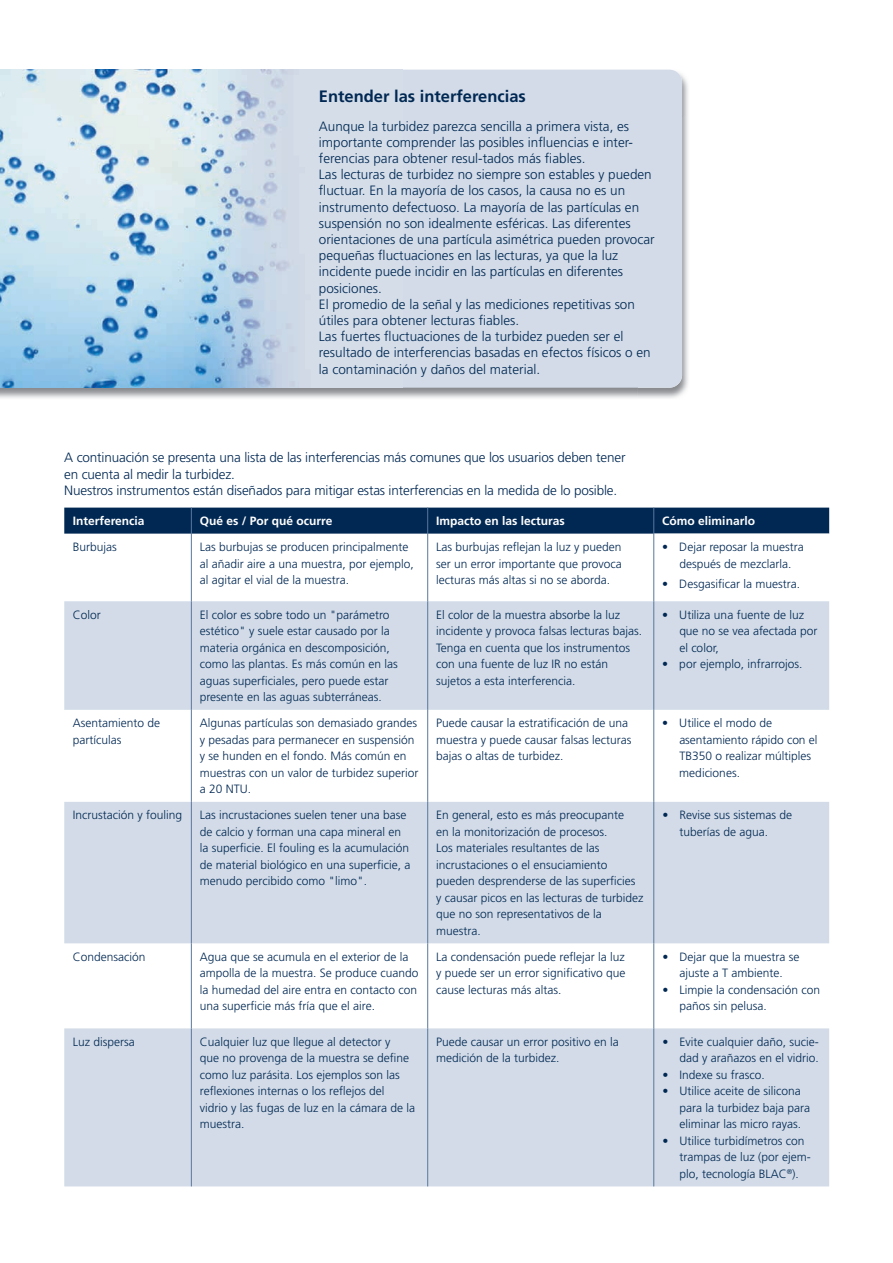
<style>
.page{position:relative;width:893px;height:1263px;background:#fff}
.page>*{position:absolute;margin:0;border:0;box-sizing:border-box;transform-origin:0 0}
.t1{font:700 16.5px "Frutiger LT";color:#002853}
.t2{font:300 13.5px/16.2px "Frutiger LT";color:#002853}
.t3{font:300 12px/16.5px "Frutiger LT";color:#002853}
.t4{font:700 12px "Frutiger LT";color:#fff}
</style>
<div class="page">
<img style="left:0;top:69px;width:688px;height:47px">
<img style="left:637px;top:116px;width:51px;height:282px">
<div style="left:402px;top:70px;width:280px;height:318px;background:#d2dbe7"></div>
<img style="left:0;top:70px;width:402px;height:318px">
<svg style="left:64px;top:601px;width:765px;height:585px;fill:#d2dbe7"></svg>
<hr style="left:191px;top:534px;width:1px;height:67px;background:#59789d">
<hr style="left:427px;top:534px;width:1px;height:67px;background:#59789d">
<hr style="left:191px;top:601px;width:1px;height:109px;background:#59789d">
<hr style="left:427px;top:601px;width:1px;height:109px;background:#59789d">
<hr style="left:191px;top:710px;width:1px;height:92px;background:#59789d">
<hr style="left:427px;top:710px;width:1px;height:92px;background:#59789d">
<hr style="left:191px;top:802px;width:1px;height:141px;background:#59789d">
<hr style="left:427px;top:802px;width:1px;height:141px;background:#59789d">
<hr style="left:191px;top:943px;width:1px;height:85px;background:#59789d">
<hr style="left:427px;top:943px;width:1px;height:85px;background:#59789d">
<hr style="left:191px;top:1028px;width:1px;height:158px;background:#59789d">
<hr style="left:427px;top:1028px;width:1px;height:158px;background:#59789d">
<div style="left:64px;top:508px;width:765px;height:26px;background:#002853"></div>
<hr style="left:653px;top:534px;width:1px;height:67px;background:#59789d">
<hr style="left:653px;top:601px;width:1px;height:109px;background:#59789d">
<hr style="left:653px;top:710px;width:1px;height:92px;background:#59789d">
<hr style="left:653px;top:802px;width:1px;height:141px;background:#59789d">
<hr style="left:653px;top:943px;width:1px;height:85px;background:#59789d">
<hr style="left:653px;top:1028px;width:1px;height:158px;background:#59789d">
<h1 class="t1" style="left:319px;top:86px;width:208px">Entender las interferencias</h1>
<p class="t2" style="left:319px;top:118px;width:337px">Aunque la turbidez parezca sencilla a primera vista, es importante comprender las posibles influencias e inter&shy;ferencias para obtener resul-tados más fiables.<br>Las lecturas de turbidez no siempre son estables y pueden fluctuar. En la mayoría de los casos, la causa no es un instrumento defectuoso. La mayoría de las partículas en suspensión no son idealmente esféricas. Las diferentes orientaciones de una partícula asimétrica pueden provocar pequeñas fluctuaciones en las lecturas, ya que la luz incidente puede incidir en las partículas en diferentes posiciones.<br>El promedio de la señal y las mediciones repetitivas son útiles para obtener lecturas fiables.<br>Las fuertes fluctuaciones de la turbidez pueden ser el resultado de interferencias basadas en efectos físicos o en la contaminación y daños del material.</p>
<p class="t2" style="left:64px;top:450px;width:563px">A continuación se presenta una lista de las interferencias más comunes que los usuarios deben tener en cuenta al medir la turbidez.<br>Nuestros instrumentos están diseñados para mitigar estas interferencias en la medida de lo posible.</p>
<p class="t4" style="left:73px;top:514px;width:73px">Interferencia</p>
<p class="t4" style="left:200px;top:514px;width:134px">Qué es / Por qué ocurre</p>
<p class="t4" style="left:436px;top:514px;width:130px">Impacto en las lecturas</p>
<p class="t4" style="left:662px;top:514px;width:94px">Cómo eliminarlo</p>
<p class="t3" style="left:73px;top:539px;width:46px">Burbujas</p>
<p class="t3" style="left:200px;top:539px;width:215px">Las burbujas se producen principalmente al añadir aire a una muestra, por ejemplo, al agitar el vial de la muestra.</p>
<p class="t3" style="left:436px;top:539px;width:187px;text-align:justify">Las burbujas reflejan la luz y pueden ser un error importante que provoca lecturas más altas si no se aborda.</p>
<p class="t3" style="left:662px;top:539px;width:143px;text-align:center">• Dejar reposar la muestra después de mezclarla.</p>
<p class="t3" style="left:662px;top:576px;width:139px">• Desgasificar la muestra.</p>
<p class="t3" style="left:73px;top:607px;width:30px">Color</p>
<p class="t3" style="left:200px;top:607px;width:200px">El color es sobre todo un "parámetro estético" y suele estar causado por la materia orgánica en descomposición, como las plantas. Es más común en las aguas superficiales, pero puede estar presente en las aguas subterráneas.</p>
<p class="t3" style="left:436px;top:607px;width:207px">El color de la muestra absorbe la luz incidente y provoca falsas lecturas bajas.<br>Tenga en cuenta que los instrumentos con una fuente de luz IR no están sujetos a esta interferencia.</p>
<p class="t3" style="left:679px;top:607px;width:140px;text-indent:-17px">• Utiliza una fuente de luz que no se vea afectada por el color,</p>
<p class="t3" style="left:662px;top:656px;width:142px">• por ejemplo, infrarrojos.</p>
<p class="t3" style="left:73px;top:715px;width:89px">Asentamiento de partículas</p>
<p class="t3" style="left:200px;top:715px;width:220px">Algunas partículas son demasiado grandes y pesadas para permanecer en suspensión y se hunden en el fondo. Más común en muestras con un valor de turbidez superior a 20 NTU.</p>
<p class="t3" style="left:436px;top:715px;width:197px">Puede causar la estratificación de una muestra y puede causar falsas lecturas bajas o altas de turbidez.</p>
<p class="t3" style="left:679px;top:715px;width:140px;text-indent:-17px">• Utilice el modo de asentamiento rápido con el<br>TB350 o realizar múltiples mediciones.</p>
<p class="t3" style="left:73px;top:807px;width:111px">Incrustación y fouling</p>
<p class="t3" style="left:200px;top:807px;width:212px">Las incrustaciones suelen tener una base de calcio y forman una capa mineral en la superficie. El fouling es la acumulación de material biológico en una superficie, a menudo percibido como "limo".</p>
<p class="t3" style="left:436px;top:807px;width:209px">En general, esto es más preocupante<br>en la monitorización de procesos.<br>Los materiales resultantes de las incrustaciones o el ensuciamiento pueden desprenderse de las superficies y causar picos en las lecturas de turbidez que no son representativos de la muestra.</p>
<p class="t3" style="left:662px;top:807px;width:131px;text-align:center">• Revise sus sistemas de tuberías de agua.</p>
<p class="t3" style="left:73px;top:949px;width:74px">Condensación</p>
<p class="t3" style="left:200px;top:949px;width:220px">Agua que se acumula en el exterior de la ampolla de la muestra. Se produce cuando la humedad del aire entra en contacto con una superficie más fría que el aire.</p>
<p class="t3" style="left:436px;top:949px;width:191px;text-align:justify">La condensación puede reflejar la luz y puede ser un error significativo que cause lecturas más altas.</p>
<p class="t3" style="left:662px;top:949px;width:139px;text-align:center">• Dejar que la muestra se ajuste a T ambiente.</p>
<p class="t3" style="left:679px;top:982px;width:142px;text-indent:-17px">• Limpie la condensación con paños sin pelusa.</p>
<p class="t3" style="left:73px;top:1034px;width:64px">Luz dispersa</p>
<p class="t3" style="left:200px;top:1034px;width:217px">Cualquier luz que llegue al detector y<br>que no provenga de la muestra se define como luz parásita. Los ejemplos son las reflexiones internas o los reflejos del vidrio y las fugas de luz en la cámara de la muestra.</p>
<p class="t3" style="left:436px;top:1034px;width:184px">Puede causar un error positivo en la medición de la turbidez.</p>
<p class="t3" style="left:662px;top:1034px;width:158px;text-align:right">• Evite cualquier daño, sucie&shy;dad y arañazos en el vidrio.</p>
<p class="t3" style="left:662px;top:1067px;width:104px">• Indexe su frasco.</p>
<p class="t3" style="left:679px;top:1083px;width:132px;text-indent:-17px">• Utilice aceite de silicona para la turbidez baja para eliminar las micro rayas.</p>
<p class="t3" style="left:679px;top:1133px;width:133px;text-indent:-17px">• Utilice turbidímetros con trampas de luz (por ejem&shy;plo, tecnología BLAC<sup>®</sup>).</p>
</div>
